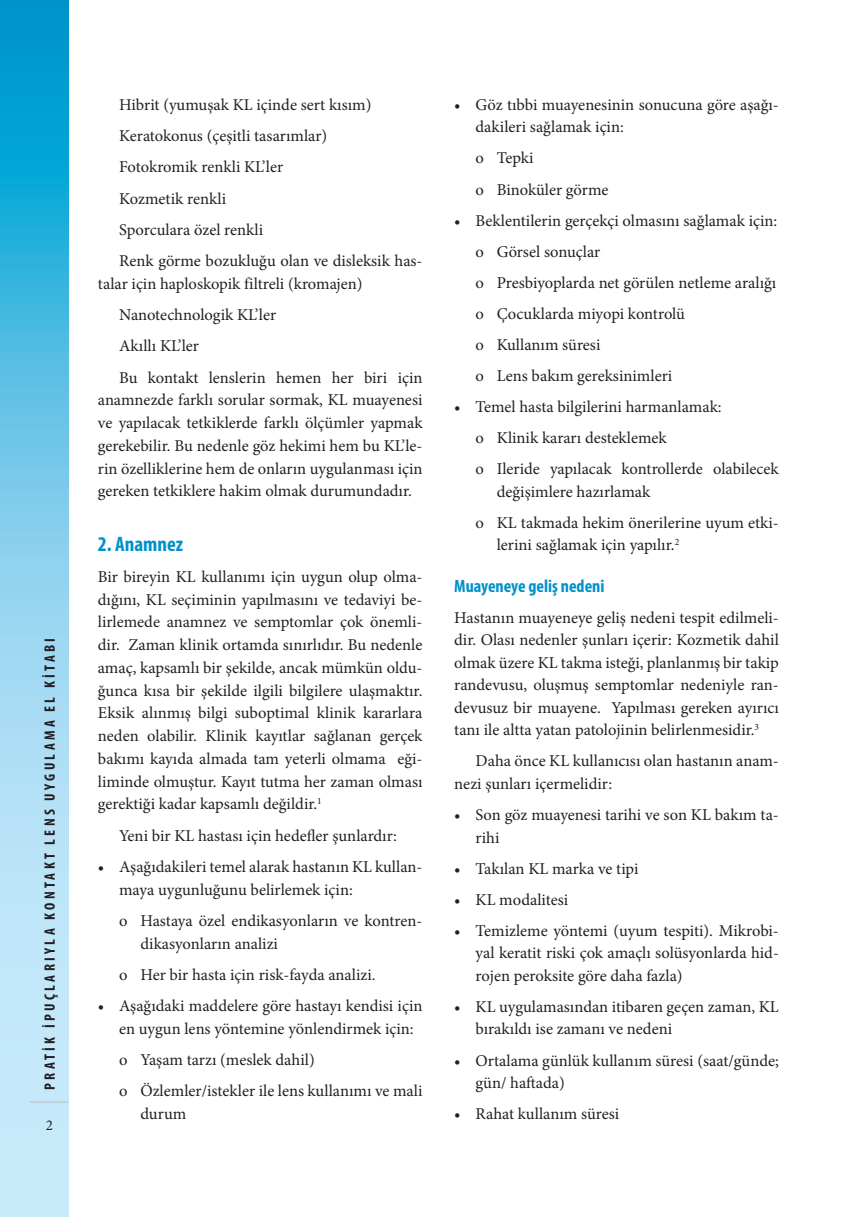
<style>
.page{position:relative;width:864px;height:1217px;background:#fff}
.page>*{position:absolute;margin:0;border:0;box-sizing:border-box;transform-origin:0 0}
.t1{font:700 condensed 21px "Myriad Pro";color:#0092c8}
.t2{font:700 condensed 18px "Myriad Pro";letter-spacing:-.005em;color:#0092c8}
.t3{font:16.5px/22.8px "Minion Pro";color:#231f20}
.t4{font:700 condensed 15px "Myriad Pro";letter-spacing:.22em;color:#231f20}
.t5{font:15px "Minion Pro";color:#231f20}
</style>
<div class="page">
<svg style="left:0;top:0;width:69px;height:1216px;background:#7ccceb"></svg>
<hr style="left:30px;top:1101px;width:39px;height:1px;background:#bcbdc0">
<p class="t4" style="left:40px;top:1089px;width:453px;rotate:-90deg">Pratik ipuçlarıyla Kontakt Lens Uygulama El Kitabı</p>
<p class="t5" style="left:46px;top:1114px;width:9px">2</p>
<p class="t3" style="left:119px;top:89px;width:305px;line-height:31.2px">Hibrit (yumuşak KL içinde sert kısım)<br>Keratokonus (çeşitli tasarımlar)<br>Fotokromik renkli KL’ler<br>Kozmetik renkli<br>Sporculara özel renkli<br>Renk görme bozukluğu olan ve disleksik has-</p>
<p class="t3" style="left:119px;top:268px;width:305px;line-height:31.2px;text-indent:-21px">talar için haploskopik filtreli (kromajen)<br>Nanotechnologik KL’ler<br>Akıllı KL’ler<br>Bu kontakt lenslerin hemen her biri için</p>
<p class="t3" style="left:98px;top:389px;width:326px;text-align:justify">anamnezde farklı sorular sormak, KL muayenesi ve yapılacak tetkiklerde farklı ölçümler yapmak gerekebilir. Bu nedenle göz hekimi hem bu KL’le&shy;rin özelliklerine hem de onların uygulanması için gereken tetkiklere hakim olmak durumundadır.</p>
<p class="t1" style="left:98px;top:530px;width:87px">2. Anamnez</p>
<p class="t3" style="left:98px;top:565px;width:326px;text-align:justify">Bir bireyin KL kullanımı için uygun olup olma&shy;dığını, KL seçiminin yapılmasını ve tedaviyi be&shy;lirlemede anamnez ve semptomlar çok önemli&shy;dir. Zaman klinik ortamda sınırlıdır. Bu nedenle amaç, kapsamlı bir şekilde, ancak mümkün oldu&shy;ğunca kısa bir şekilde ilgili bilgilere ulaşmaktır.<br>Eksik alınmış bilgi suboptimal klinik kararlara neden olabilir. Klinik kayıtlar sağlanan gerçek bakımı kayıda almada tam yeterli olmama eği&shy;liminde olmuştur. Kayıt tutma her zaman olması gerektiği kadar kapsamlı değildir.<sup>1</sup></p>
<p class="t3" style="left:119px;top:823px;width:279px">Yeni bir KL hastası için hedefler şunlardır:</p>
<p class="t3" style="left:119px;top:855px;width:305px;text-indent:-21px">• Aşağıdakileri temel alarak hastanın KL kullan&shy;maya uygunluğunu belirlemek için:</p>
<p class="t3" style="left:140px;top:909px;width:283px;text-indent:-21px">o Hastaya özel endikasyonların ve kontren&shy;dikasyonların analizi</p>
<p class="t3" style="left:119px;top:963px;width:258px">o Her bir hasta için risk-fayda analizi.</p>
<p class="t3" style="left:119px;top:994px;width:305px;text-indent:-21px">• Aşağıdaki maddelere göre hastayı kendisi için en uygun lens yöntemine yönlendirmek için:</p>
<p class="t3" style="left:119px;top:1044px;width:305px;line-height:31.2px">o Yaşam tarzı (meslek dahil)<br>o Özlemler/istekler ile lens kullanımı ve mali</p>
<p class="t3" style="left:140px;top:1102px;width:47px">durum</p>
<p class="t3" style="left:475px;top:93px;width:305px;text-indent:-21px">• Göz tıbbi muayenesinin sonucuna göre aşağı&shy;dakileri sağlamak için:</p>
<p class="t3" style="left:475px;top:143px;width:134px;line-height:31px">o Tepki<br>o Binoküler görme</p>
<p class="t3" style="left:475px;top:205px;width:303px;line-height:31px;text-indent:-21px">• Beklentilerin gerçekçi olmasını sağlamak için: o Görsel sonuçlar<br>o Presbiyoplarda net görülen netleme aralığı o Çocuklarda miyopi kontrolü<br>o Kullanım süresi<br>o Lens bakım gereksinimleri</p>
<p class="t3" style="left:475px;top:391px;width:305px;line-height:31px;text-indent:-21px">• Temel hasta bilgilerini harmanlamak:<br>o Klinik kararı desteklemek<br>o Ileride yapılacak kontrollerde olabilecek</p>
<p class="t3" style="left:475px;top:476px;width:305px;line-height:31px;text-indent:21px">değişimlere hazırlamak<br>o KL takmada hekim önerilerine uyum etki-</p>
<p class="t3" style="left:496px;top:533px;width:184px">lerini sağlamak için yapılır.<sup>2</sup></p>
<p class="t2" style="left:454px;top:574px;width:152px">Muayeneye geliş nedeni</p>
<p class="t3" style="left:454px;top:606px;width:326px;text-align:justify">Hastanın muayeneye geliş nedeni tespit edilmeli&shy;dir. Olası nedenler şunları içerir: Kozmetik dahil olmak üzere KL takma isteği, planlanmış bir takip randevusu, oluşmuş semptomlar nedeniyle ran&shy;devusuz bir muayene. Yapılması gereken ayırıcı tanı ile altta yatan patolojinin belirlenmesidir.<sup>3</sup></p>
<p class="t3" style="left:454px;top:749px;width:326px;text-indent:21px">Daha önce KL kullanıcısı olan hastanın anam&shy;nezi şunları içermelidir:</p>
<p class="t3" style="left:475px;top:803px;width:305px;text-indent:-21px">• Son göz muayenesi tarihi ve son KL bakım ta&shy;rihi</p>
<p class="t3" style="left:454px;top:856px;width:186px">• Takılan KL marka ve tipi</p>
<p class="t3" style="left:454px;top:887px;width:115px">• KL modalitesi</p>
<p class="t3" style="left:475px;top:919px;width:305px;text-align:justify;text-indent:-21px">• Temizleme yöntemi (uyum tespiti). Mikrobi&shy;yal keratit riski çok amaçlı solüsyonlarda hid&shy;rojen peroksite göre daha fazla)</p>
<p class="t3" style="left:475px;top:995px;width:305px;text-indent:-21px">• KL uygulamasından itibaren geçen zaman, KL bırakıldı ise zamanı ve nedeni</p>
<p class="t3" style="left:475px;top:1048px;width:305px;text-indent:-21px">• Ortalama günlük kullanım süresi (saat/günde; gün/ haftada)</p>
<p class="t3" style="left:454px;top:1102px;width:166px">• Rahat kullanım süresi</p>
</div>
